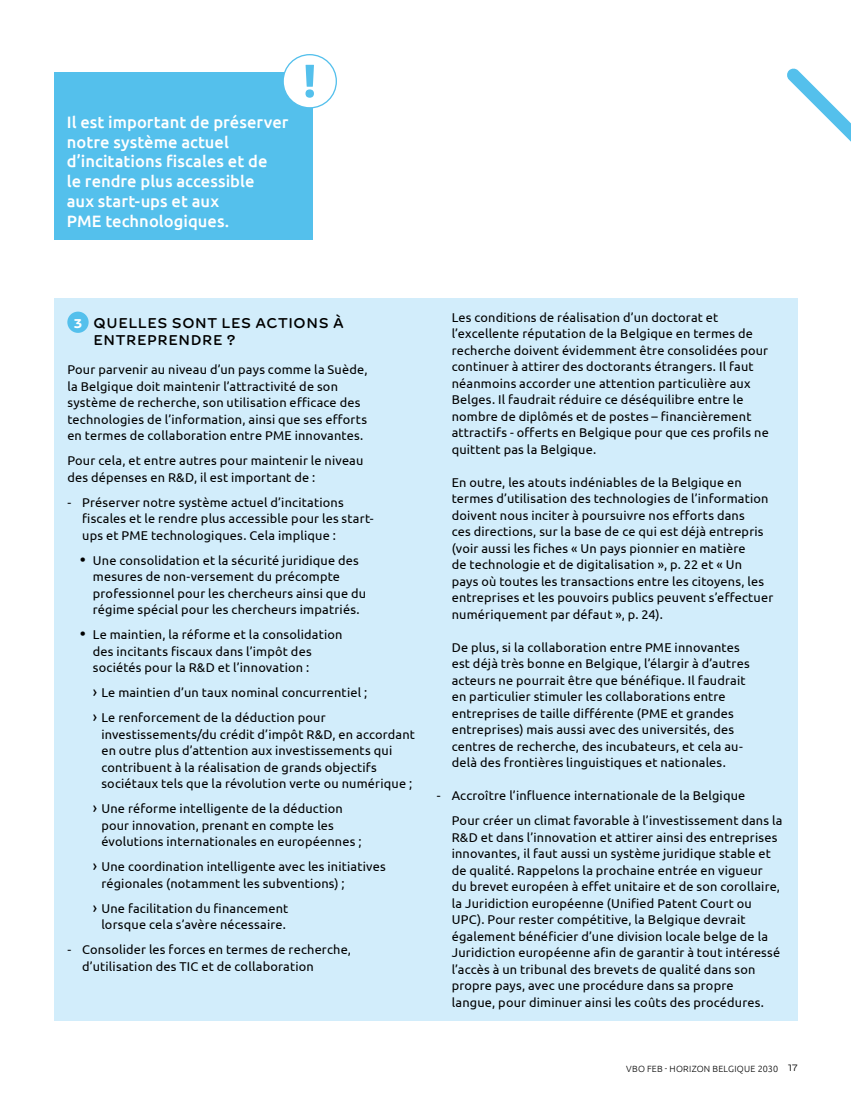
<style>
.page{position:relative;width:851px;height:1106px;background:#fff}
.page>*{position:absolute;margin:0;border:0;box-sizing:border-box;transform-origin:0 0}
.t1{font:500 16.5px/19.8px "Ubuntu";color:#fff}
.t2{font:500 15px/16.5px "New Farm";letter-spacing:.04em;color:#000}
.t3{font:12.75px/16.5px "Ubuntu";letter-spacing:.015em;color:#000}
.t4{font:300 9px "Ubuntu";letter-spacing:.03em;color:#000}
.s1{font-weight:700;font-size:13.5px;color:#fff}
.s2{font-weight:700;font-size:15px}
.s3{font-size:15px}
.s4{font-family:"New Farm";font-weight:400;font-size:9.75px}
</style>
<div class="page">
<svg style="left:787px;top:68px;width:63px;height:73px"></svg>
<div style="left:54px;top:72px;width:259px;height:168px;background:#54c0ec"></div>
<div style="left:55px;top:299px;width:742px;height:721px;background:#d2edfb"></div>
<div style="left:67px;top:311px;width:22px;height:22px;background:#54c0ec;border-radius:50%"></div>
<div style="left:283px;top:55px;width:53px;height:53px;background:#fff;border-radius:50%"></div>
<div style="left:282px;top:54px;width:55px;height:54px;border:1px solid #54c0ec;border-radius:50%"></div>
<svg style="left:305px;top:65px;width:9px;height:33px"></svg>
<p class="t1" style="left:67px;top:111px;width:223px">Il est important de préserver notre système actuel d’incitations fiscales et de<br>le rendre plus accessible<br>aux start-ups et aux<br>PME technologiques.</p>
<p class="t2" style="left:94px;top:315px;width:251px;text-indent:-20px"><span class="s1">3</span> QUELLES SONT LES ACTIONS À<br>ENTREPRENDRE ?</p>
<p class="t3" style="left:67px;top:361px;width:302px">Pour parvenir au niveau d’un pays comme la Suède, la Belgique doit maintenir l’attractivité de son système de recherche, son utilisation efficace des technologies de l’information, ainsi que ses efforts en termes de collaboration entre PME innovantes.</p>
<p class="t3" style="left:67px;top:452px;width:297px">Pour cela, et entre autres pour maintenir le niveau des dépenses en R&amp;D, il est important de :</p>
<p class="t3" style="left:82px;top:493px;width:293px;text-indent:-15px">- Préserver notre système actuel d’incitations fiscales et le rendre plus accessible pour les start&shy;ups et PME technologiques. Cela implique :</p>
<p class="t3" style="left:93px;top:551px;width:275px;text-indent:-13px"><span class="s2">•</span> Une consolidation et la sécurité juridique des mesures de non-versement du précompte professionnel pour les chercheurs ainsi que du régime spécial pour les chercheurs impatriés.</p>
<p class="t3" style="left:93px;top:626px;width:251px;text-indent:-13px"><span class="s2">•</span> Le maintien, la réforme et la consolidation des incitants fiscaux dans l’impôt des sociétés pour la R&amp;D et l’innovation :</p>
<p class="t3" style="left:93px;top:680px;width:276px;line-height:25px"><span class="s3">›</span> Le maintien d’un taux nominal concurrentiel ; <span class="s3">›</span> Le renforcement de la déduction pour</p>
<p class="t3" style="left:101px;top:725px;width:315px">investissements/du crédit d’impôt R&amp;D, en accordant en outre plus d’attention aux investissements qui contribuent à la réalisation de grands objectifs sociétaux tels que la révolution verte ou numérique ;</p>
<p class="t3" style="left:101px;top:800px;width:261px;text-indent:-9px"><span class="s3">›</span> Une réforme intelligente de la déduction pour innovation, prenant en compte les évolutions internationales en européennes ;</p>
<p class="t3" style="left:101px;top:858px;width:286px;text-indent:-9px"><span class="s3">›</span> Une coordination intelligente avec les initiatives régionales (notamment les subventions) ;</p>
<p class="t3" style="left:93px;top:899px;width:197px;text-align:center"><span class="s3">›</span> Une facilitation du financement lorsque cela s’avère nécessaire.</p>
<p class="t3" style="left:82px;top:941px;width:270px;text-indent:-15px">- Consolider les forces en termes de recherche, d’utilisation des TIC et de collaboration</p>
<p class="t3" style="left:451px;top:308px;width:318px">Les conditions de réalisation d’un doctorat et l’excellente réputation de la Belgique en termes de recherche doivent évidemment être consolidées pour continuer à attirer des doctorants étrangers. Il faut néanmoins accorder une attention particulière aux Belges. Il faudrait réduire ce déséquilibre entre le nombre de diplômés et de postes – financièrement attractifs - offerts en Belgique pour que ces profils ne quittent pas la Belgique.</p>
<p class="t3" style="left:451px;top:473px;width:323px">En outre, les atouts indéniables de la Belgique en termes d’utilisation des technologies de l’information doivent nous inciter à poursuivre nos efforts dans<br>ces directions, sur la base de ce qui est déjà entrepris (voir aussi les fiches « Un pays pionnier en matière<br>de technologie et de digitalisation », p. 22 et « Un<br>pays où toutes les transactions entre les citoyens, les entreprises et les pouvoirs publics peuvent s’effectuer numériquement par défaut », p. 24).</p>
<p class="t3" style="left:451px;top:638px;width:299px">De plus, si la collaboration entre PME innovantes est déjà très bonne en Belgique, l’élargir à d’autres acteurs ne pourrait être que bénéfique. Il faudrait en particulier stimuler les collaborations entre entreprises de taille différente (PME et grandes entreprises) mais aussi avec des universités, des centres de recherche, des incubateurs, et cela au&shy;delà des frontières linguistiques et nationales.</p>
<p class="t3" style="left:451px;top:782px;width:332px;line-height:25px;text-indent:-15px">- Accroître l’influence internationale de la Belgique<br>Pour créer un climat favorable à l’investissement dans la</p>
<p class="t3" style="left:451px;top:828px;width:330px">R&amp;D et dans l’innovation et attirer ainsi des entreprises innovantes, il faut aussi un système juridique stable et de qualité. Rappelons la prochaine entrée en vigueur du brevet européen à effet unitaire et de son corollaire, la Juridiction européenne (Unified Patent Court ou UPC). Pour rester compétitive, la Belgique devrait également bénéficier d’une division locale belge de la Juridiction européenne afin de garantir à tout intéressé l’accès à un tribunal des brevets de qualité dans son propre pays, avec une procédure dans sa propre langue, pour diminuer ainsi les coûts des procédures.</p>
<p class="t4" style="left:626px;top:1063px;width:173px">VBO FEB - HORIZON BELGIQUE 2030 <span class="s4">17</span></p>
</div>
